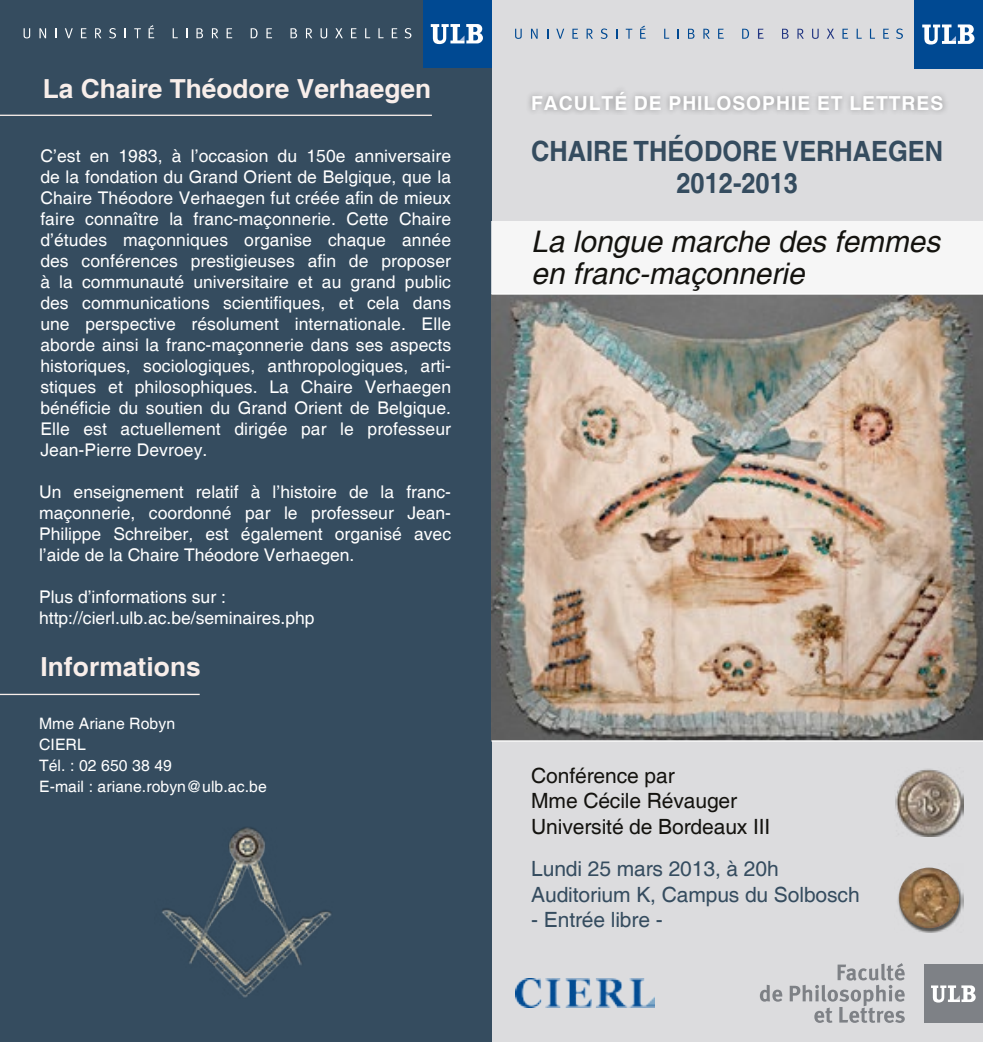
<style>
.page{position:relative;width:983px;height:1042px;background:#fff}
.page>*{position:absolute;margin:0;border:0;box-sizing:border-box;transform-origin:0 0}
.t1{font:italic 29.75px/31.5px "Helvetica";color:#14130f}
.t2{font:700 27.82px/31.5px "Helvetica";color:#354c5f;text-align:center;scale:.91 1}
.t3{font:700 26.25px "Helvetica";letter-spacing:.005em;color:#f8eeea}
.t4{font:21px/25.2px "Helvetica";letter-spacing:-.005em;color:#354c5f}
.t5{font:21px/25.2px "Helvetica";letter-spacing:-.005em;color:#14130f}
.t6{font:700 19.25px "Helvetica";letter-spacing:.05em;color:#fff}
.t7{font:17.5px/21px "Helvetica";color:#fff;text-align:justify}
.t8{font:15.75px/21px "Helvetica";letter-spacing:.005em;color:#fff}
</style>
<div class="page">
<div style="left:491px;top:0;width:491px;height:1042px;background:#dcdcde"></div>
<div style="left:0;top:0;width:491px;height:1042px;background:#354c5f"></div>
<svg style="left:515px;top:29px;width:6px;height:10px"></svg>
<svg style="left:531px;top:29px;width:6px;height:10px"></svg>
<svg style="left:556px;top:29px;width:8px;height:10px"></svg>
<svg style="left:572px;top:29px;width:6px;height:10px"></svg>
<svg style="left:586px;top:29px;width:6px;height:10px"></svg>
<svg style="left:600px;top:29px;width:7px;height:10px"></svg>
<svg style="left:625px;top:29px;width:7px;height:10px"></svg>
<svg style="left:640px;top:26px;width:5px;height:13px"></svg>
<svg style="left:664px;top:29px;width:5px;height:10px"></svg>
<svg style="left:688px;top:29px;width:6px;height:10px"></svg>
<svg style="left:703px;top:29px;width:6px;height:10px"></svg>
<svg style="left:718px;top:29px;width:5px;height:10px"></svg>
<svg style="left:742px;top:29px;width:6px;height:10px"></svg>
<svg style="left:758px;top:29px;width:5px;height:10px"></svg>
<svg style="left:782px;top:29px;width:6px;height:10px"></svg>
<svg style="left:797px;top:29px;width:6px;height:10px"></svg>
<svg style="left:812px;top:29px;width:6px;height:10px"></svg>
<svg style="left:826px;top:29px;width:8px;height:10px"></svg>
<svg style="left:842px;top:29px;width:5px;height:10px"></svg>
<svg style="left:856px;top:29px;width:5px;height:10px"></svg>
<svg style="left:869px;top:29px;width:5px;height:10px"></svg>
<svg style="left:883px;top:29px;width:5px;height:10px"></svg>
<svg style="left:896px;top:29px;width:6px;height:10px"></svg>
<div style="left:914px;top:0;width:68px;height:68px;background:#004992"></div>
<svg style="left:922px;top:24px;width:52px;height:21px"></svg>
<svg style="left:24px;top:28px;width:6px;height:10px"></svg>
<svg style="left:39px;top:28px;width:7px;height:10px"></svg>
<svg style="left:55px;top:28px;width:2px;height:10px"></svg>
<svg style="left:65px;top:28px;width:8px;height:10px"></svg>
<svg style="left:81px;top:28px;width:5px;height:10px"></svg>
<svg style="left:95px;top:28px;width:6px;height:10px"></svg>
<svg style="left:109px;top:28px;width:7px;height:10px"></svg>
<svg style="left:134px;top:28px;width:7px;height:10px"></svg>
<svg style="left:148px;top:25px;width:6px;height:13px"></svg>
<svg style="left:173px;top:28px;width:5px;height:10px"></svg>
<svg style="left:196px;top:28px;width:7px;height:10px"></svg>
<svg style="left:212px;top:28px;width:6px;height:10px"></svg>
<svg style="left:226px;top:28px;width:6px;height:10px"></svg>
<svg style="left:250px;top:28px;width:7px;height:10px"></svg>
<svg style="left:266px;top:28px;width:6px;height:10px"></svg>
<svg style="left:290px;top:28px;width:7px;height:10px"></svg>
<svg style="left:306px;top:28px;width:6px;height:10px"></svg>
<svg style="left:320px;top:28px;width:7px;height:10px"></svg>
<svg style="left:335px;top:28px;width:8px;height:10px"></svg>
<svg style="left:351px;top:28px;width:5px;height:10px"></svg>
<svg style="left:365px;top:28px;width:5px;height:10px"></svg>
<svg style="left:378px;top:28px;width:5px;height:10px"></svg>
<svg style="left:391px;top:28px;width:6px;height:10px"></svg>
<svg style="left:404px;top:28px;width:7px;height:10px"></svg>
<div style="left:423px;top:0;width:68px;height:68px;background:#004992"></div>
<svg style="left:430px;top:24px;width:53px;height:20px"></svg>
<div style="left:526px;top:85px;width:421px;height:30px;background:#000;opacity:.35"></div>
<hr style="left:0;top:115px;width:432px;height:1px;background:#f8eeea">
<hr style="left:0;top:694px;width:200px;height:1px;background:#f8eeea">
<img style="left:897px;top:873px;width:65px;height:59px">
<img style="left:898px;top:867px;width:61px;height:61px;border-radius:30px">
<img style="left:895px;top:769px;width:67px;height:67px">
<img style="left:162px;top:827px;width:170px;height:171px">
<img style="left:491px;top:295px;width:491px;height:445px">
<img style="left:515px;top:978px;width:139px;height:29px">
<hr style="left:491px;top:740px;width:491px;height:1px;background:#fff">
<hr style="left:491px;top:293px;width:491px;height:2px;background:#fff">
<div style="left:491px;top:221px;width:491px;height:72px;background:#f6f6f6"></div>
<div style="left:924px;top:964px;width:58px;height:59px;background:#7e8186"></div>
<svg style="left:931px;top:985px;width:44px;height:17px"></svg>
<svg style="left:759px;top:985px;width:23px;height:16px"></svg>
<svg style="left:789px;top:963px;width:115px;height:60px"></svg>
<h3 class="t3" style="left:43px;top:73px;width:390px">LA CHAIRE THÉODORE VERHAEGEN</h3>
<p class="t7" style="left:40px;top:146px;width:412px">C’est en 1983, à l’occasion du 150e anniversaire de la fondation du Grand Orient de Belgique, que la Chaire Théodore Verhaegen fut créée afin de mieux faire connaître la franc-maçonnerie. Cette Chaire d’études maçonniques organise chaque année des conférences prestigieuses afin de proposer à la communauté universitaire et au grand public des communications scientifiques, et cela dans une perspective résolument internationale. Elle aborde ainsi la franc-maçonnerie dans ses aspects historiques, sociologiques, anthropologiques, arti&shy;stiques et philosophiques. La Chaire Verhaegen bénéficie du soutien du Grand Orient de Belgique.<br>Elle est actuellement dirigée par le professeur Jean-Pierre Devroey.</p>
<p class="t7" style="left:39px;top:482px;width:413px">Un enseignement relatif à l’histoire de la franc&shy;maçonnerie, coordonné par le professeur Jean-Philippe Schreiber, est également organisé avec l’aide de la Chaire Théodore Verhaegen.</p>
<p class="t7" style="left:39px;top:587px;width:277px">Plus d’informations sur : http://cierl.ulb.ac.be/seminaires.php</p>
<h3 class="t3" style="left:40px;top:651px;width:162px">INFORMATIONS</h3>
<p class="t8" style="left:39px;top:714px;width:229px">Mme Ariane Robyn<br>CIERL<br>Tél. : 02 650 38 49<br>E-mail : ariane.robyn@ulb.ac.be</p>
<p class="t6" style="left:531px;top:92px;width:413px">FACULTÉ DE PHILOSOPHIE ET LETTRES</p>
<h2 class="t2" style="left:531px;top:137px;width:454px">CHAIRE THÉODORE VERHAEGEN<br>2012-2013</h2>
<h1 class="t1" style="left:531px;top:227px;width:410px">La longue marche des femmes en franc-maçonnerie</h1>
<p class="t5" style="left:531px;top:764px;width:240px">Conférence par<br>Mme Cécile Révauger<br>Université de Bordeaux III</p>
<p class="t4" style="left:531px;top:857px;width:330px">Lundi 25 mars 2013, à 20h<br>Auditorium K, Campus du Solbosch</p>
<p class="t4" style="left:531px;top:907px;width:133px">- Entrée libre -</p>
</div>
